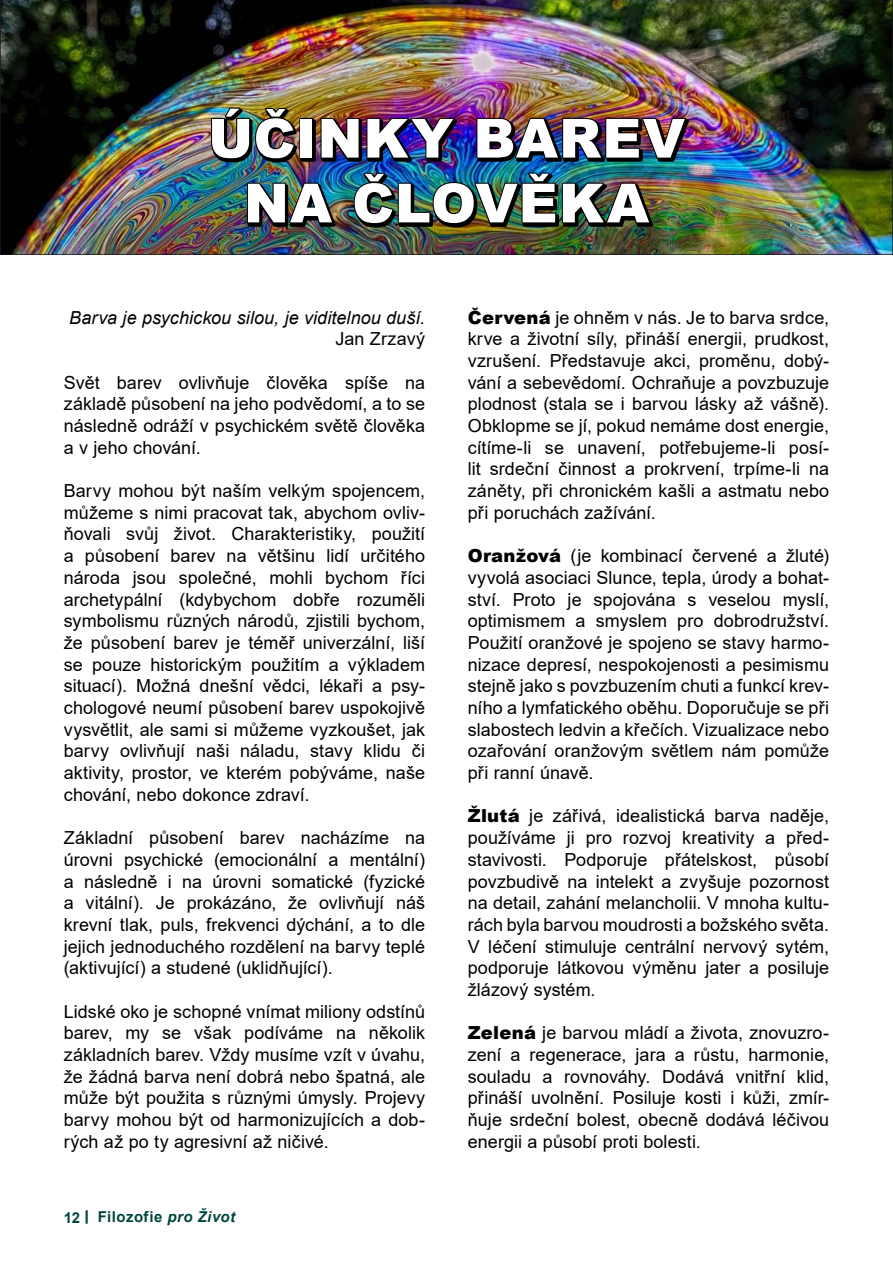
<style>
.page{position:relative;width:893px;height:1263px;background:#fff}
.page>*{position:absolute;margin:0;border:0;box-sizing:border-box;transform-origin:0 0}
.záhlaví{font:900 54px "Arial";letter-spacing:.02em;color:#fff}
.odstavec_odsazený_če{font:18px/21.8px "Arial";letter-spacing:.005em;color:#000;text-align:justify}
.odstavec_odsazený_če-2{font:italic 18px/21.8px "Arial";letter-spacing:.005em;color:#000;text-align:right}
.t1{font:700 15px "Arial";letter-spacing:.03em;color:#00463d}
.s1{font-style:normal}
.s2{font-style:italic}
.s3{font-weight:900}
</style>
<div class="page">
<svg style="left:86px;top:1210px;width:2px;height:14px"></svg>
<img style="left:0;top:0;width:893px;height:255px">
<img style="left:212px;top:109px;width:477px;height:118px">
<img style="left:210px;top:106px;width:86px;height:54px">
<div style="left:299px;top:118px;width:14px;height:41px;border:2px solid #000"></div>
<img style="left:319px;top:117px;width:138px;height:43px">
<img style="left:475px;top:117px;width:213px;height:43px">
<img style="left:246px;top:182px;width:89px;height:43px">
<img style="left:353px;top:171px;width:299px;height:54px">
<p class="záhlaví" style="left:208px;top:99px;width:478px">ÚČINKY BAREV</p>
<p class="záhlaví" style="left:244px;top:164px;width:407px">NA ČLOVĚKA</p>
<p class="odstavec_odsazený_če-2" style="left:69px;top:307px;width:357px">Barva je psychickou silou, je viditelnou duší.<br><span class="s1">Jan Zrzavý</span></p>
<p class="odstavec_odsazený_če" style="left:64px;top:371px;width:363px">Svět barev ovlivňuje člověka spíše na základě působení na jeho podvědomí, a to se následně odráží v psychickém světě člověka a v jeho chování.</p>
<p class="odstavec_odsazený_če" style="left:64px;top:480px;width:363px">Barvy mohou být naším velkým spojencem, můžeme s nimi pracovat tak, abychom ovliv&shy;ňovali svůj život. Charakteristiky, použití a působení barev na většinu lidí určitého národa jsou společné, mohli bychom říci archetypální (kdybychom dobře rozuměli symbolismu různých národů, zjistili bychom, že působení barev je téměř univerzální, liší se pouze historickým použitím a výkladem situací). Možná dnešní vědci, lékaři a psy&shy;chologové neumí působení barev uspokojivě vysvětlit, ale sami si můžeme vyzkoušet, jak barvy ovlivňují naši náladu, stavy klidu či aktivity, prostor, ve kterém pobýváme, naše chování, nebo dokonce zdraví.</p>
<p class="odstavec_odsazený_če" style="left:64px;top:827px;width:363px">Základní působení barev nacházíme na úrovni psychické (emocionální a mentální) a následně i na úrovni somatické (fyzické a vitální). Je prokázáno, že ovlivňují náš krevní tlak, puls, frekvenci dýchání, a to dle jejich jednoduchého rozdělení na barvy teplé (aktivující) a studené (uklidňující).</p>
<p class="odstavec_odsazený_če" style="left:64px;top:1000px;width:363px">Lidské oko je schopné vnímat miliony odstínů barev, my se však podíváme na několik základních barev. Vždy musíme vzít v úvahu, že žádná barva není dobrá nebo špatná, ale může být použita s různými úmysly. Projevy barvy mohou být od harmonizujících a dob&shy;rých až po ty agresivní až ničivé.</p>
<p class="t1" style="left:64px;top:1206px;width:173px">12 Filozofie <span class="s2">pro Život</span></p>
<p class="odstavec_odsazený_če" style="left:468px;top:306px;width:363px"><span class="s3">Červená</span> je ohněm v nás. Je to barva srdce, krve a životní síly, přináší energii, prudkost, vzrušení. Představuje akci, proměnu, dobý&shy;vání a sebevědomí. Ochraňuje a povzbuzuje plodnost (stala se i barvou lásky až vášně).<br>Obklopme se jí, pokud nemáme dost energie, cítíme-li se unavení, potřebujeme-li posí&shy;lit srdeční činnost a prokrvení, trpíme-li na záněty, při chronickém kašli a astmatu nebo při poruchách zažívání.</p>
<p class="odstavec_odsazený_če" style="left:468px;top:545px;width:363px"><span class="s3">Oranžová</span> (je kombinací červené a žluté) vyvolá asociaci Slunce, tepla, úrody a bohat&shy;ství. Proto je spojována s veselou myslí, optimismem a smyslem pro dobrodružství.<br>Použití oranžové je spojeno se stavy harmo&shy;nizace depresí, nespokojenosti a pesimismu stejně jako s povzbuzením chuti a funkcí krev&shy;ního a lymfatického oběhu. Doporučuje se při slabostech ledvin a křečích. Vizualizace nebo ozařování oranžovým světlem nám pomůže při ranní únavě.</p>
<p class="odstavec_odsazený_če" style="left:468px;top:805px;width:363px"><span class="s3">Žlutá</span> je zářivá, idealistická barva naděje, používáme ji pro rozvoj kreativity a před&shy;stavivosti. Podporuje přátelskost, působí povzbudivě na intelekt a zvyšuje pozornost na detail, zahání melancholii. V mnoha kultu&shy;rách byla barvou moudrosti a božského světa.<br>V léčení stimuluje centrální nervový sytém, podporuje látkovou výměnu jater a posiluje žlázový systém.</p>
<p class="odstavec_odsazený_če" style="left:468px;top:1022px;width:363px"><span class="s3">Zelená</span> je barvou mládí a života, znovuzro&shy;zení a regenerace, jara a růstu, harmonie, souladu a rovnováhy. Dodává vnitřní klid, přináší uvolnění. Posiluje kosti i kůži, zmír&shy;ňuje srdeční bolest, obecně dodává léčivou energii a působí proti bolesti.</p>
</div>
